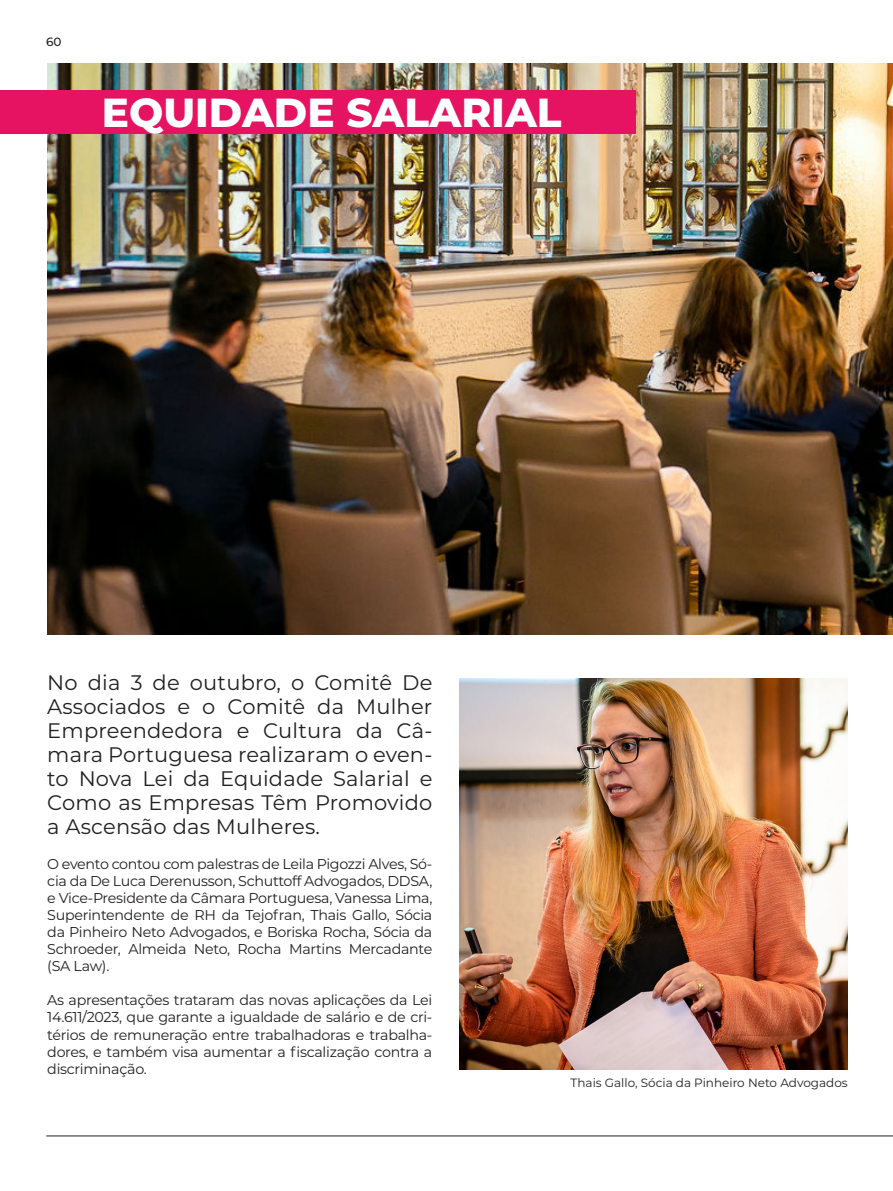
<style>
.page{position:relative;width:893px;height:1191px;background:#fff}
.page>*{position:absolute;margin:0;border:0;box-sizing:border-box;transform-origin:0 0}
.t1{font:800 40.5px "Montserrat";color:#fff}
.Body_Std{font:21px/24px "Montserrat";letter-spacing:.01em;color:#231f20;text-align:justify}
.Body_Std-2{font:14.25px/17.1px "Montserrat";letter-spacing:-.02em;color:#231f20;text-align:justify}
.Body_Std-3{font:12px "Montserrat";color:#231f20}
.t2{font:500 12px "Montserrat";color:#231f20}
</style>
<div class="page">
<hr style="left:46px;top:1135px;width:846px;height:1px;background:#231f20">
<img style="left:47px;top:64px;width:845px;height:570px">
<div style="left:0;top:90px;width:635px;height:44px;background:#e51362"></div>
<img style="left:459px;top:678px;width:388px;height:391px">
<p class="t2" style="left:46px;top:34px;width:17px">60</p>
<p class="t1" style="left:102px;top:83px;width:461px">EQUIDADE SALARIAL</p>
<p class="Body_Std" style="left:47px;top:670px;width:386px">No dia 3 de outubro, o Comitê De Associados e o Comitê da Mulher Empreendedora e Cultura da Câ&shy;mara Portuguesa realizaram o even&shy;to Nova Lei da Equidade Salarial e Como as Empresas Têm Promovido a Ascensão das Mulheres.</p>
<p class="Body_Std-2" style="left:47px;top:854px;width:386px">O evento contou com palestras de Leila Pigozzi Alves, Só&shy;cia da De Luca Derenusson, Schuttoff Advogados, DDSA, e Vice-Presidente da Câmara Portuguesa, Vanessa Lima, Superintendente de RH da Tejofran, Thais Gallo, Sócia da Pinheiro Neto Advogados, e Boriska Rocha, Sócia da Schroeder, Almeida Neto, Rocha Martins Mercadante (SA Law).</p>
<p class="Body_Std-2" style="left:47px;top:991px;width:386px">As apresentações trataram das novas aplicações da Lei 14.611/2023, que garante a igualdade de salário e de cri&shy;térios de remuneração entre trabalhadoras e trabalha&shy;dores, e também visa aumentar a fiscalização contra a discriminação.</p>
<p class="Body_Std-3" style="left:570px;top:1074px;width:278px">Thais Gallo, Sócia da Pinheiro Neto Advogados</p>
</div>
